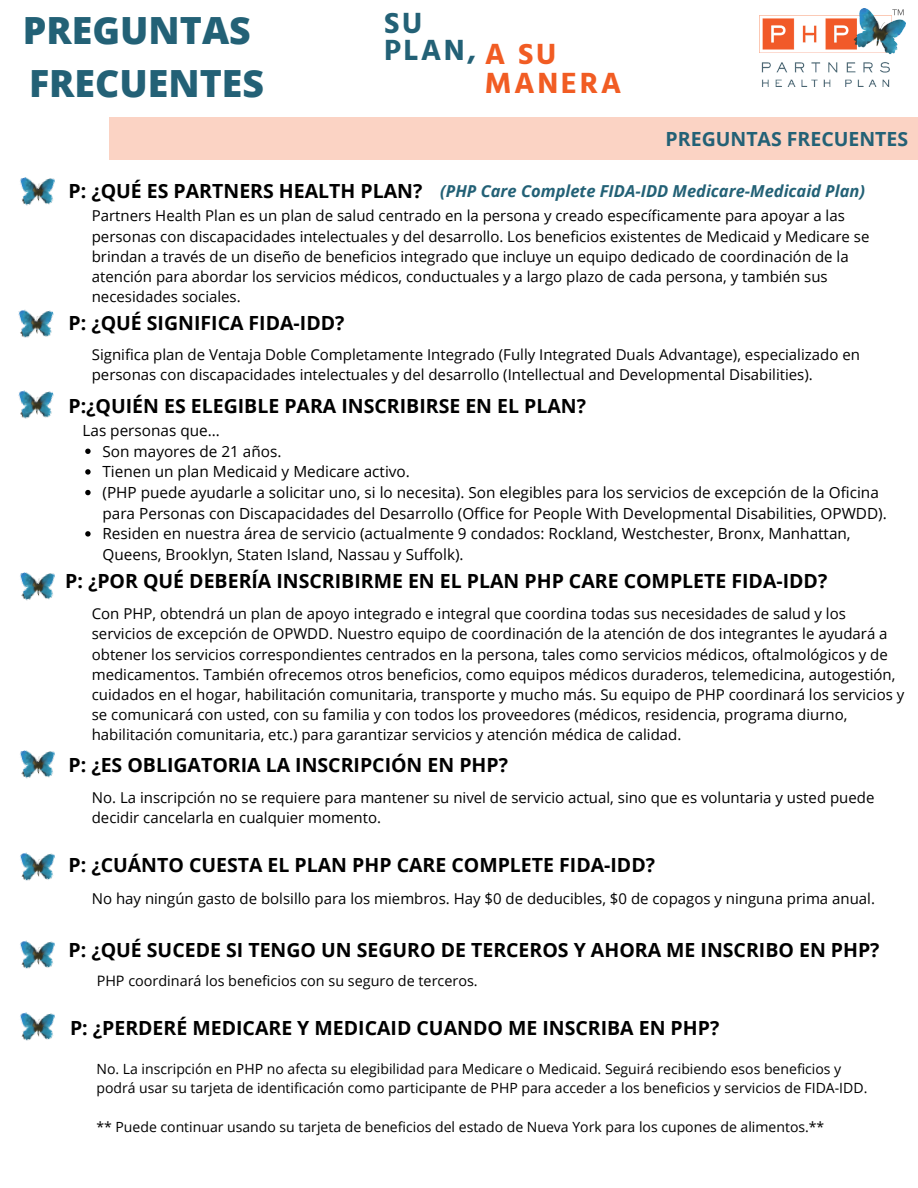
<style>
.page{position:relative;width:918px;height:1188px;background:#fff}
.page>*{position:absolute;margin:0;border:0;box-sizing:border-box;transform-origin:0 0}
.t1{font:800 37.5px/52.5px "Open Sans";color:#236176}
.t2{font:700 30px/27.6px "Hind Guntur";letter-spacing:.085em;color:#236176}
.t3{font:700 30px "Hind Guntur";letter-spacing:.085em;color:#f15c23}
.t4{font:700 19.5px "Open Sans";color:#000}
.t5{font:700 19.5px "Open Sans";color:#236176}
.t6{font:italic 700 16.5px "Open Sans";color:#236176}
.t7{font:15.3px/20.7px "Open Sans";color:#000}
.t8{font:15px/20.2px "Open Sans";color:#000}
.t9{font:14.4px "Open Sans";color:#000}
.t10{font:14.1px/19.4px "Open Sans";color:#000}
.s1{color:#f15c23}
</style>
<div class="page">
<div style="left:109px;top:117px;width:809px;height:43px;background:#fbd3c4"></div>
<img style="left:759px;top:8px;width:146px;height:79px">
<img style="left:20px;top:177px;width:35px;height:29px">
<img style="left:18px;top:309px;width:36px;height:29px">
<svg style="left:85px;top:449px;width:6px;height:5px"></svg>
<svg style="left:85px;top:469px;width:6px;height:6px"></svg>
<svg style="left:85px;top:490px;width:6px;height:5px"></svg>
<svg style="left:85px;top:531px;width:6px;height:6px"></svg>
<img style="left:18px;top:390px;width:36px;height:29px">
<img style="left:20px;top:750px;width:35px;height:29px">
<img style="left:20px;top:852px;width:35px;height:29px">
<img style="left:20px;top:572px;width:35px;height:29px">
<img style="left:20px;top:940px;width:35px;height:29px">
<img style="left:20px;top:1012px;width:35px;height:29px">
<h1 class="t1" style="left:23px;top:3px;width:243px">PREGUNTAS<br>FRECUENTES</h1>
<h2 class="t2" style="left:384px;top:9px;width:174px">SU<br>PLAN, <span class="s1">A SU</span></h2>
<h2 class="t3" style="left:485px;top:65px;width:138px">MANERA</h2>
<h3 class="t5" style="left:666px;top:125px;width:244px">PREGUNTAS FRECUENTES</h3>
<h3 class="t4" style="left:69px;top:177px;width:355px">P: ¿QUÉ ES PARTNERS HEALTH PLAN?</h3>
<p class="t8" style="left:92px;top:205px;width:779px">Partners Health Plan es un plan de salud centrado en la persona y creado específicamente para apoyar a las personas con discapacidades intelectuales y del desarrollo. Los beneficios existentes de Medicaid y Medicare se brindan a través de un diseño de beneficios integrado que incluye un equipo dedicado de coordinación de la atención para abordar los servicios médicos, conductuales y a largo plazo de cada persona, y también sus necesidades sociales.</p>
<p class="t6" style="left:440px;top:179px;width:426px">(PHP Care Complete FIDA-IDD Medicare-Medicaid Plan)</p>
<h3 class="t4" style="left:69px;top:309px;width:278px">P: ¿QUÉ SIGNIFICA FIDA-IDD?</h3>
<p class="t8" style="left:92px;top:344px;width:770px">Significa plan de Ventaja Doble Completamente Integrado (Fully Integrated Duals Advantage), especializado en personas con discapacidades intelectuales y del desarrollo (Intellectual and Developmental Disabilities).</p>
<h3 class="t4" style="left:69px;top:392px;width:519px">P:¿QUIÉN ES ELEGIBLE PARA INSCRIBIRSE EN EL PLAN?</h3>
<p class="t7" style="left:102px;top:440px;width:786px">Son mayores de 21 años.<br>Tienen un plan Medicaid y Medicare activo.<br>(PHP puede ayudarle a solicitar uno, si lo necesita). Son elegibles para los servicios de excepción de la Oficina para Personas con Discapacidades del Desarrollo (Office for People With Developmental Disabilities, OPWDD).<br>Residen en nuestra área de servicio (actualmente 9 condados: Rockland, Westchester, Bronx, Manhattan, Queens, Brooklyn, Staten Island, Nassau y Suffolk).</p>
<p class="t7" style="left:83px;top:420px;width:139px">Las personas que…</p>
<h3 class="t4" style="left:65px;top:568px;width:764px">P: ¿POR QUÉ DEBERÍA INSCRIBIRME EN EL PLAN PHP CARE COMPLETE FIDA-IDD?</h3>
<p class="t8" style="left:92px;top:603px;width:814px">Con PHP, obtendrá un plan de apoyo integrado e integral que coordina todas sus necesidades de salud y los servicios de excepción de OPWDD. Nuestro equipo de coordinación de la atención de dos integrantes le ayudará a obtener los servicios correspondientes centrados en la persona, tales como servicios médicos, oftalmológicos y de medicamentos. También ofrecemos otros beneficios, como equipos médicos duraderos, telemedicina, autogestión, cuidados en el hogar, habilitación comunitaria, transporte y mucho más. Su equipo de PHP coordinará los servicios y se comunicará con usted, con su familia y con todos los proveedores (médicos, residencia, programa diurno, habilitación comunitaria, etc.) para garantizar servicios y atención médica de calidad.</p>
<h3 class="t4" style="left:69px;top:752px;width:441px">P: ¿ES OBLIGATORIA LA INSCRIPCIÓN EN PHP?</h3>
<p class="t8" style="left:92px;top:787px;width:784px">No. La inscripción no se requiere para mantener su nivel de servicio actual, sino que es voluntaria y usted puede decidir cancelarla en cualquier momento.</p>
<h3 class="t4" style="left:69px;top:851px;width:588px">P: ¿CUÁNTO CUESTA EL PLAN PHP CARE COMPLETE FIDA-IDD?</h3>
<p class="t8" style="left:92px;top:888px;width:785px">No hay ningún gasto de bolsillo para los miembros. Hay $0 de deducibles, $0 de copagos y ninguna prima anual.</p>
<h3 class="t4" style="left:69px;top:936px;width:813px">P: ¿QUÉ SUCEDE SI TENGO UN SEGURO DE TERCEROS Y AHORA ME INSCRIBO EN PHP?</h3>
<p class="t9" style="left:97px;top:971px;width:383px">PHP coordinará los beneficios con su seguro de terceros.</p>
<h3 class="t4" style="left:70px;top:1014px;width:651px">P: ¿PERDERÉ MEDICARE Y MEDICAID CUANDO ME INSCRIBA EN PHP?</h3>
<p class="t10" style="left:96px;top:1059px;width:772px">No. La inscripción en PHP no afecta su elegibilidad para Medicare o Medicaid. Seguirá recibiendo esos beneficios y podrá usar su tarjeta de identificación como participante de PHP para acceder a los beneficios y servicios de FIDA-IDD.</p>
<p class="t10" style="left:96px;top:1117px;width:729px">** Puede continuar usando su tarjeta de beneficios del estado de Nueva York para los cupones de alimentos.**</p>
</div>
